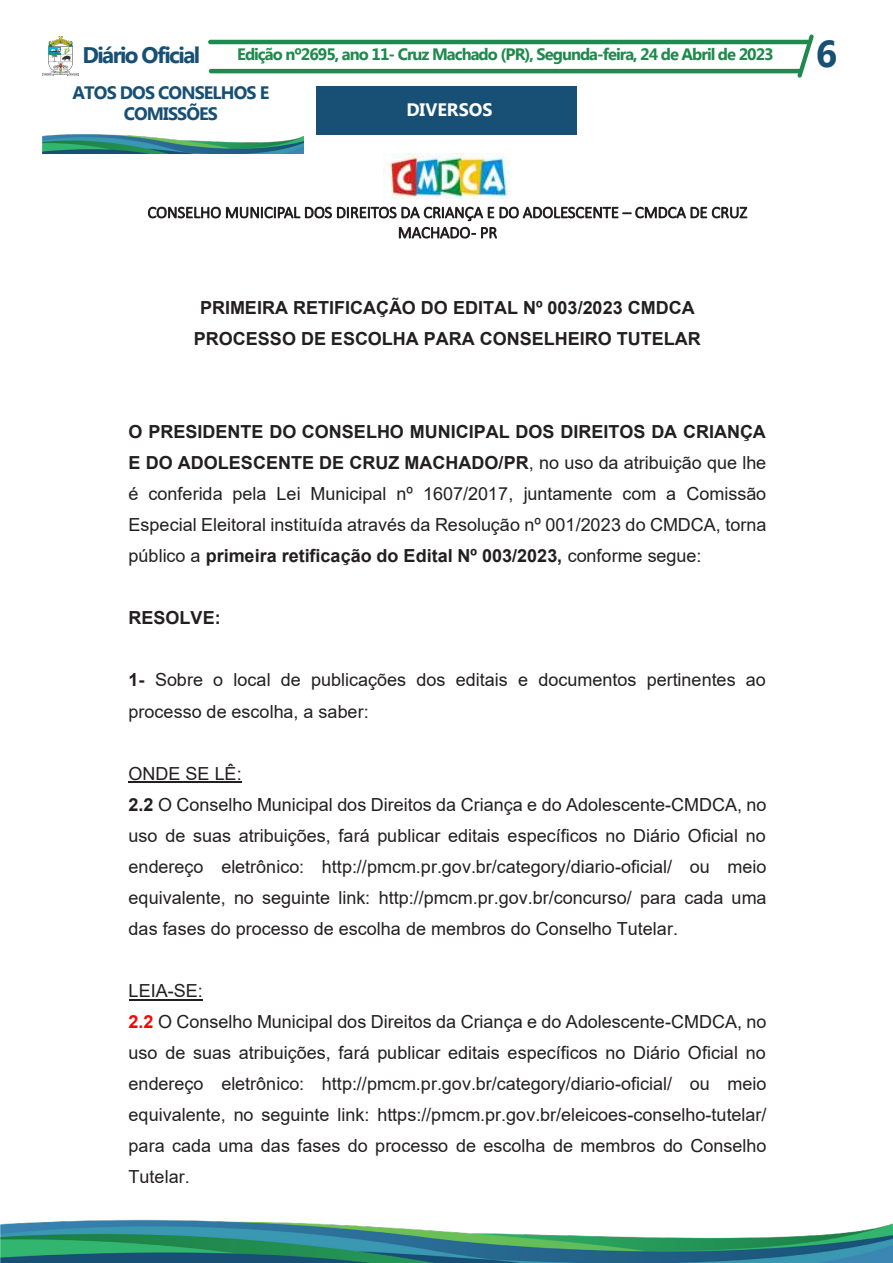
<style>
.page{position:relative;width:893px;height:1263px;background:#fff}
.page>*{position:absolute;margin:0;border:0;box-sizing:border-box;transform-origin:0 0}
.t1{font:700 37.5px "Myanmar Text";color:#175074}
.t2{font:700 22.5px "Myanmar Text";letter-spacing:-.07em;color:#175074}
.t3{font:18px/31px "Arial";color:#231f20}
.t4{font:700 18px/31.2px "Arial";color:#231f20;text-align:center}
.t5{font:700 18px/21px "Myanmar Text";letter-spacing:-.05em;color:#175074;text-align:center}
.t6{font:700 18px "Myanmar Text";color:#fff}
.t7{font:300 16.5px/20.1px "Calibri";color:#231f20;text-align:center}
.t8{font:700 16.5px "Myanmar Text";letter-spacing:-.06em;color:#20894d}
.s1{font-weight:700}
.s2{font-weight:700;color:#f00}
</style>
<div class="page">
<hr style="left:208px;top:40px;width:602px;height:4px;background:#20894d;border-radius:2px">
<hr style="left:209px;top:69px;width:593px;height:4px;background:#20894d;border-radius:2px">
<img style="left:43px;top:37px;width:36px;height:38px">
<svg style="left:797px;top:34px;width:17px;height:44px"></svg>
<img style="left:0;top:1219px;width:893px;height:44px">
<img style="left:43px;top:134px;width:260px;height:20px">
<div style="left:316px;top:86px;width:261px;height:49px;background:#175074"></div>
<img style="left:383px;top:154px;width:127px;height:45px">
<hr style="left:129px;top:782px;width:113px;height:1px;background:#231f20">
<hr style="left:129px;top:999px;width:74px;height:1px;background:#231f20">
<p class="t2" style="left:82px;top:42px;width:119px">Diário Oficial</p>
<p class="t8" style="left:237px;top:45px;width:538px">Edição nº2695, ano 11- Cruz Machado (PR), Segunda-feira, 24 de Abril de 2023</p>
<p class="t1" style="left:816px;top:32px;width:23px">6</p>
<p class="t5" style="left:73px;top:82px;width:198px">ATOS DOS CONSELHOS E<br>COMISSÕES</p>
<p class="t6" style="left:406px;top:99px;width:88px">DIVERSOS</p>
<p class="t7" style="left:148px;top:202px;width:601px">CONSELHO MUNICIPAL DOS DIREITOS DA CRIANÇA E DO ADOLESCENTE – CMDCA DE CRUZ<br>MACHADO - PR</p>
<p class="t4" style="left:194px;top:292px;width:508px">PRIMEIRA RETIFICAÇÃO DO EDITAL Nº 003/2023 CMDCA<br>PROCESSO DE ESCOLHA PARA CONSELHEIRO TUTELAR</p>
<p class="t3" style="left:129px;top:416px;width:639px;text-align:justify"><span class="s1">O PRESIDENTE DO CONSELHO MUNICIPAL DOS DIREITOS DA CRIANÇA E DO ADOLESCENTE DE CRUZ MACHADO/PR</span>, no uso da atribuição que lhe é conferida pela Lei Municipal nº 1607/2017, juntamente com a Comissão Especial Eleitoral instituída através da Resolução nº 001/2023 do CMDCA, torna público a <span class="s1">primeira retificação do Edital Nº 003/2023,</span> conforme segue:</p>
<p class="t4" style="left:129px;top:603px;width:94px">RESOLVE:</p>
<p class="t3" style="left:129px;top:664px;width:639px"><span class="s1">1-</span> Sobre o local de publicações dos editais e documentos pertinentes ao processo de escolha, a saber:</p>
<p class="t3" style="left:129px;top:758px;width:639px">ONDE SE LÊ:<br><span class="s1">2.2</span> O Conselho Municipal dos Direitos da Criança e do Adolescente-CMDCA, no uso de suas atribuições, fará publicar editais específicos no Diário Oficial no endereço eletrônico: http://pmcm.pr.gov.br/category/diario-oficial/ ou meio equivalente, no seguinte link: http://pmcm.pr.gov.br/concurso/ para cada uma das fases do processo de escolha de membros do Conselho Tutelar.</p>
<p class="t3" style="left:129px;top:975px;width:640px">LEIA-SE:<br><span class="s2">2.2</span> O Conselho Municipal dos Direitos da Criança e do Adolescente-CMDCA, no uso de suas atribuições, fará publicar editais específicos no Diário Oficial no endereço eletrônico: http://pmcm.pr.gov.br/category/diario-oficial/ ou meio equivalente, no seguinte link: https://pmcm.pr.gov.br/eleicoes-conselho-tutelar/ para cada uma das fases do processo de escolha de membros do Conselho Tutelar.</p>
</div>
